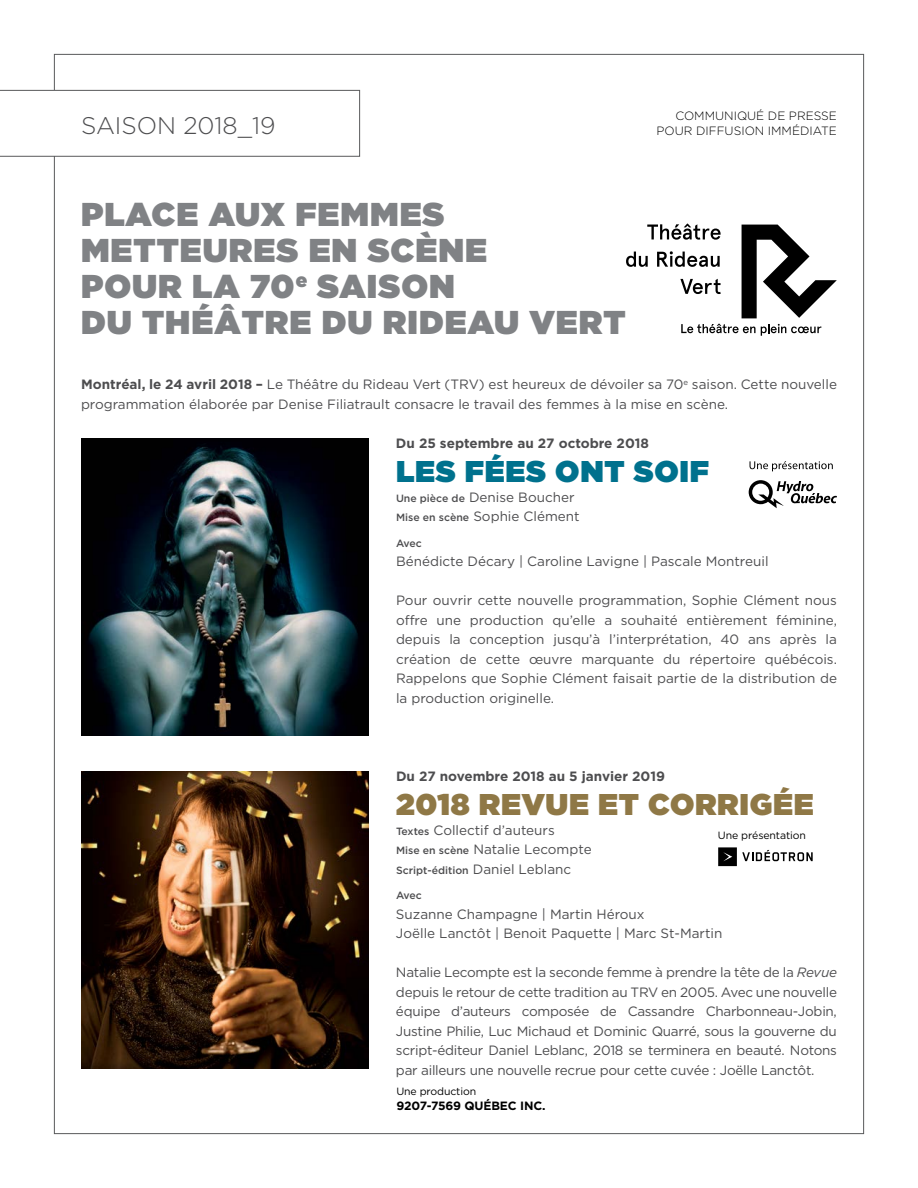
<style>
.page{position:relative;width:918px;height:1188px;background:#fff}
.page>*{position:absolute;margin:0;border:0;box-sizing:border-box;transform-origin:0 0}
.t1{font:900 33px/36px "Gotham HTF";letter-spacing:.03em;color:#808285}
.t2{font:900 30px "Gotham HTF";letter-spacing:.025em;color:#8f7846}
.t3{font:900 30px "Gotham HTF";letter-spacing:.025em;color:#00718d}
.t4{font:300 24px "Gotham HTF";color:#4d4d4f}
.t5{font:13.5px/19.5px "Gotham HTF";color:#4d4d4f}
.t6{font:700 13.5px "Gotham HTF";color:#4d4d4f}
.t7{font:300 12px/15px "Gotham HTF";color:#000;text-align:right}
.t8{font:700 12px "Gotham HTF";letter-spacing:-.01em;color:#000}
.t9{font:500 10.5px "Gotham HTF";color:#4d4d4f}
.t10{font:10.5px "Gotham HTF";letter-spacing:-.01em;color:#000}
.s1{font-weight:700}
.s2{font-weight:500;font-size:10.5px}
.s3{font-weight:400;font-size:13.5px}
.s4{font-style:italic}
</style>
<div class="page">
<svg style="left:0;top:90px;width:360px;height:67px"></svg>
<svg style="left:742px;top:225px;width:95px;height:93px"></svg>
<svg style="left:647px;top:224px;width:74px;height:16px"></svg>
<svg style="left:626px;top:252px;width:22px;height:15px"></svg>
<svg style="left:657px;top:251px;width:63px;height:16px"></svg>
<svg style="left:680px;top:279px;width:41px;height:15px"></svg>
<svg style="left:681px;top:324px;width:140px;height:12px"></svg>
<img style="left:81px;top:438px;width:287px;height:297px">
<img style="left:81px;top:771px;width:287px;height:297px">
<svg style="left:749px;top:480px;width:88px;height:28px"></svg>
<svg style="left:750px;top:461px;width:83px;height:10px"></svg>
<svg style="left:718px;top:847px;width:95px;height:19px"></svg>
<h3 class="t4" style="left:81px;top:113px;width:196px">SAISON 2018_19</h3>
<h1 class="t1" style="left:81px;top:195px;width:546px">PLACE AUX FEMMES<br>METTEURES EN SCÈNE<br>POUR LA 70<sup>e</sup> SAISON<br>DU THÉÂTRE DU RIDEAU VERT</h1>
<p class="t7" style="left:657px;top:108px;width:182px">COMMUNIQUÉ DE PRESSE<br>POUR DIFFUSION IMMÉDIATE</p>
<p class="t5" style="left:81px;top:375px;width:758px"><span class="s1">Montréal, le 24 avril 2018 –</span> Le Théâtre du Rideau Vert (TRV) est heureux de dévoiler sa 70<sup>e</sup> saison. Cette nouvelle programmation élaborée par Denise Filiatrault consacre le travail des femmes à la mise en scène.</p>
<p class="t6" style="left:396px;top:435px;width:255px">Du 25 septembre au 27 octobre 2018</p>
<h2 class="t3" style="left:396px;top:454px;width:315px">LES FÉES ONT SOIF</h2>
<p class="t5" style="left:396px;top:487px;width:185px"><span class="s2">Une pièce de</span> Denise Boucher<br><span class="s2">Mise en scène</span> Sophie Clément</p>
<p class="t9" style="left:396px;top:537px;width:27px">Avec</p>
<p class="t5" style="left:396px;top:552px;width:374px">Bénédicte Décary | Caroline Lavigne | Pascale Montreuil</p>
<p class="t5" style="left:396px;top:591px;width:443px;text-align:justify">Pour ouvrir cette nouvelle programmation, Sophie Clément nous offre une production qu’elle a souhaité entièrement féminine, depuis la conception jusqu’à l’interprétation, 40 ans après la création de cette œuvre marquante du répertoire québécois.<br>Rappelons que Sophie Clément faisait partie de la distribution de la production originelle.</p>
<p class="t6" style="left:396px;top:768px;width:271px">Du 27 novembre 2018 au 5 janvier 2019</p>
<h2 class="t2" style="left:396px;top:787px;width:419px">2018 REVUE ET CORRIGÉE</h2>
<p class="t5" style="left:396px;top:820px;width:197px"><span class="s2">Textes</span> Collectif d’auteurs<br><span class="s2">Mise en scène</span> Natalie Lecompte</p>
<p class="t9" style="left:396px;top:864px;width:177px">Script-édition <span class="s3">Daniel Leblanc</span></p>
<p class="t9" style="left:396px;top:890px;width:27px">Avec</p>
<p class="t5" style="left:396px;top:904px;width:328px">Suzanne Champagne | Martin Héroux<br>Joëlle Lanctôt | Benoit Paquette | Marc St-Martin</p>
<p class="t5" style="left:396px;top:963px;width:443px;text-align:justify">Natalie Lecompte est la seconde femme à prendre la tête de la <span class="s4">Revue </span>depuis le retour de cette tradition au TRV en 2005. Avec une nouvelle équipe d’auteurs composée de Cassandre Charbonneau-Jobin, Justine Philie, Luc Michaud et Dominic Quarré, sous la gouverne du script-éditeur Daniel Leblanc, 2018 se terminera en beauté. Notons par ailleurs une nouvelle recrue pour cette cuvée : Joëlle Lanctôt.</p>
<p class="t10" style="left:718px;top:829px;width:90px">Une présentation</p>
<p class="t10" style="left:396px;top:1086px;width:81px">Une production</p>
<p class="t8" style="left:396px;top:1099px;width:151px">9207-7569 QUÉBEC INC.</p>
</div>
